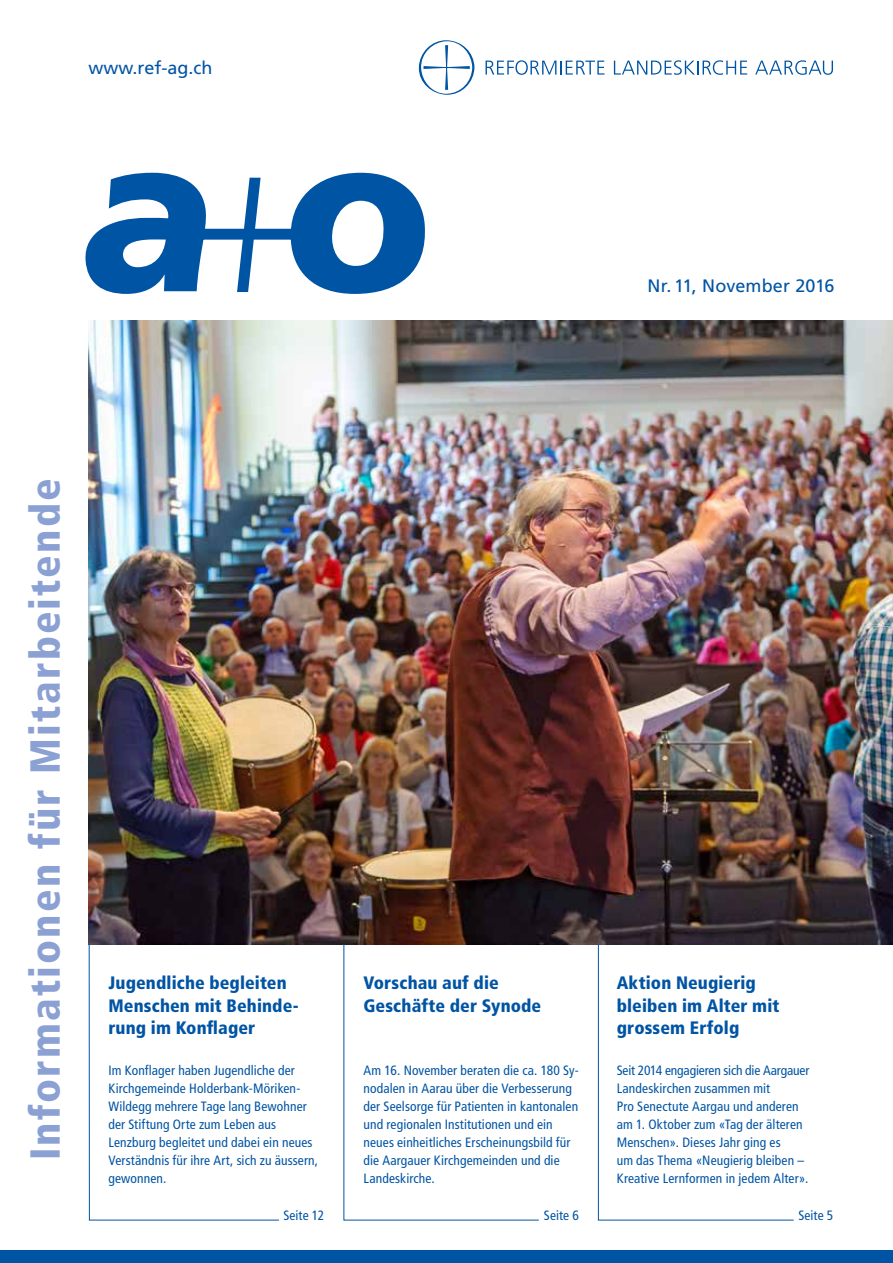
<style>
.page{position:relative;width:893px;height:1263px;background:#fff}
.page>*{position:absolute;margin:0;border:0;box-sizing:border-box;transform-origin:0 0}
.t1{font:900 condensed 42px "Frutiger";letter-spacing:.05em;color:#8ca1d3}
.t2{font:900 condensed 18px/22.5px "Frutiger";letter-spacing:.005em;color:#0054a4}
.t3{font:18px "Frutiger";color:#0054a4}
.t4{font:condensed 13.5px/18px "Frutiger";letter-spacing:.01em;color:#0054a4}
</style>
<div class="page">
<svg style="left:486px;top:60px;width:118px;height:15px"></svg>
<svg style="left:614px;top:60px;width:133px;height:15px"></svg>
<svg style="left:755px;top:60px;width:78px;height:15px"></svg>
<svg style="left:418px;top:40px;width:56px;height:55px"></svg>
<svg style="left:85px;top:173px;width:340px;height:121px"></svg>
<div style="left:0;top:1250px;width:893px;height:13px;background:#0054a4"></div>
<img style="left:89px;top:320px;width:804px;height:624px">
<svg style="left:88px;top:943px;width:192px;height:278px"></svg>
<svg style="left:343px;top:943px;width:196px;height:278px"></svg>
<svg style="left:598px;top:943px;width:196px;height:278px"></svg>
<h2 class="t3" style="left:89px;top:58px;width:126px">www.ref-ag.ch</h2>
<h2 class="t3" style="left:648px;top:275px;width:188px">Nr. 11, November 2016</h2>
<h1 class="t1" style="left:20px;top:1160px;width:683px;rotate:-90deg">Informationen für Mitarbeitende</h1>
<h2 class="t2" style="left:108px;top:972px;width:192px">Jugendliche begleiten<br>Menschen mit Behinde&shy;rung im Konflager</h2>
<p class="t4" style="left:108px;top:1061px;width:211px">Im Konflager haben Jugendliche der Kirchgemeinde Holderbank-Möriken-Wildegg mehrere Tage lang Bewohner der Stiftung Orte zum Leben aus Lenzburg begleitet und dabei ein neues Verständnis für ihre Art, sich zu äussern, gewonnen.</p>
<h2 class="t2" style="left:363px;top:972px;width:179px">Vorschau auf die<br>Geschäfte der Synode</h2>
<p class="t4" style="left:363px;top:1061px;width:217px">Am 16. November beraten die ca. 180 Sy&shy;nodalen in Aarau über die Verbesserung der Seelsorge für Patienten in kantonalen und regionalen Institutionen und ein neues einheitliches Erscheinungsbild für die Aargauer Kirchgemeinden und die Landeskirche.</p>
<h2 class="t2" style="left:617px;top:972px;width:164px">Aktion Neugierig bleiben im Alter mit grossem Erfolg</h2>
<p class="t4" style="left:617px;top:1061px;width:194px">Seit 2014 engagieren sich die Aargauer Landeskirchen zusammen mit<br>Pro Senectute Aargau und anderen am 1. Oktober zum «Tag der älteren Menschen». Dieses Jahr ging es<br>um das Thema «Neugierig bleiben – Kreative Lernformen in jedem Alter».</p>
<p class="t4" style="left:283px;top:1206px;width:42px">Seite 12</p>
<p class="t4" style="left:544px;top:1206px;width:37px">Seite 6</p>
<p class="t4" style="left:798px;top:1206px;width:37px">Seite 5</p>
</div>
